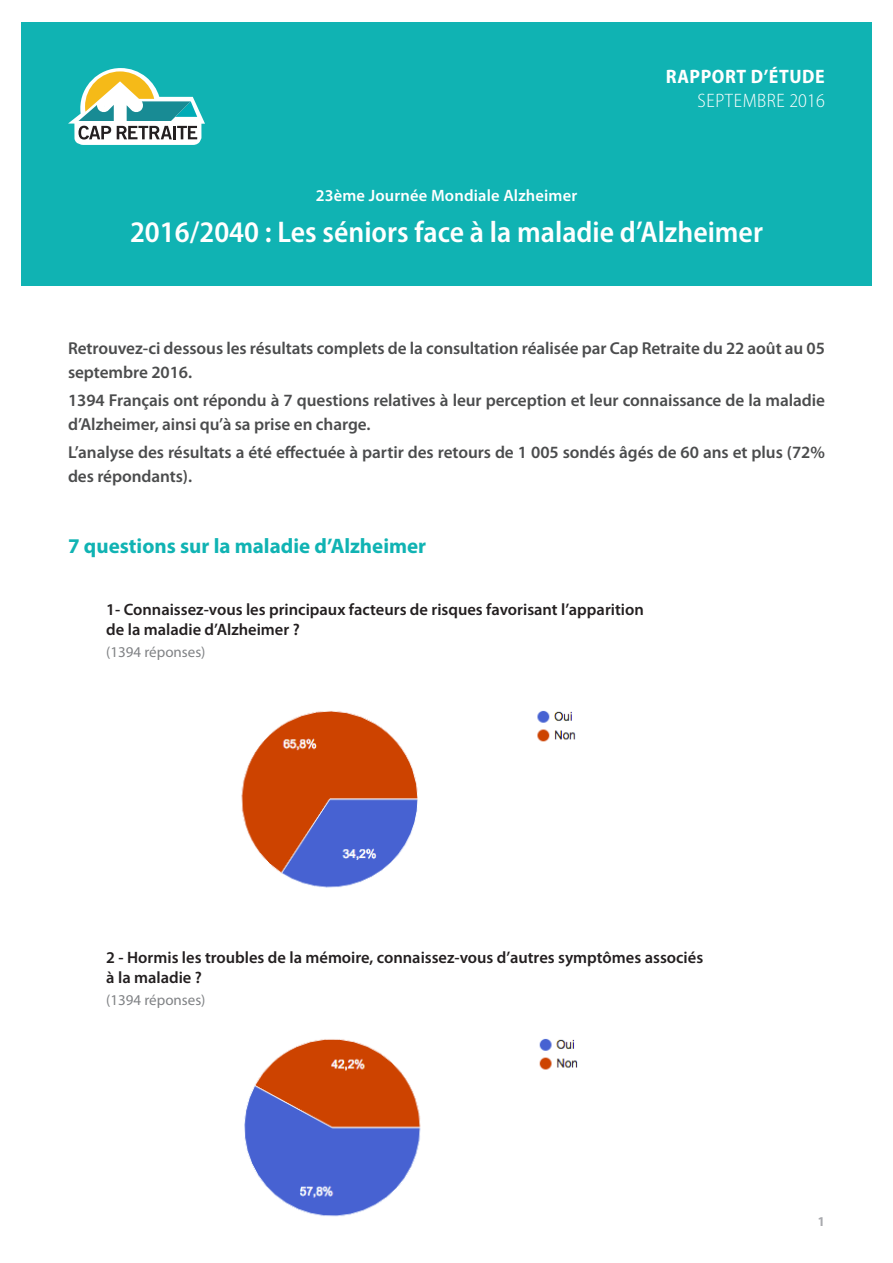
<style>
.page{position:relative;width:893px;height:1263px;background:#fff}
.page>*{position:absolute;margin:0;border:0;box-sizing:border-box;transform-origin:0 0}
.t1{font:600 semi-condensed 30px "Myriad Pro";color:#fff}
.t2{font:700 21px "Myriad Pro";color:#10b3b3}
.t3{font:700 semi-condensed 19.5px/23.4px "Myriad Pro";letter-spacing:.03em;color:#fff;text-align:right}
.t4{font:600 17.25px/24px "Myriad Pro";letter-spacing:-.005em;color:#4b4c4d}
.t5{font:600 16.5px/19.8px "Myriad Pro";color:#231f20}
.t6{font:600 16.5px "Myriad Pro";letter-spacing:.01em;color:#fff}
.t7{font:15px "Myriad Pro";color:#808285}
.t8{font:700 semi-condensed 13.5px "Myriad Pro";color:#a8a9ad}
.s1{font-weight:300}
</style>
<div class="page">
<div style="left:21px;top:22px;width:851px;height:263px;background:#10b3b3"></div>
<svg style="left:68px;top:68px;width:137px;height:77px"></svg>
<img style="left:241px;top:710px;width:335px;height:178px">
<img style="left:244px;top:1038px;width:334px;height:179px">
<p class="t3" style="left:666px;top:64px;width:161px">RAPPORT D’ÉTUDE<br><span class="s1">SEPTEMBRE 2016</span></p>
<p class="t6" style="left:316px;top:187px;width:263px">23ème Journée Mondiale Alzheimer</p>
<p class="t1" style="left:130px;top:213px;width:634px">2016/2040 : Les séniors face à la maladie d’Alzheimer</p>
<p class="t4" style="left:68px;top:336px;width:758px">Retrouvez-ci dessous les résultats complets de la consultation réalisée par Cap Retraite du 22 août au 05 septembre 2016.</p>
<p class="t4" style="left:68px;top:388px;width:758px">1394 Français ont répondu à 7 questions relatives à leur perception et leur connaissance de la maladie d’Alzheimer, ainsi qu’à sa prise en charge.</p>
<p class="t4" style="left:68px;top:440px;width:758px">L’analyse des résultats a été effectuée à partir des retours de 1 005 sondés âgés de 60 ans et plus (72% des répondants).</p>
<p class="t2" style="left:68px;top:532px;width:360px">7 questions sur la maladie d’Alzheimer</p>
<p class="t5" style="left:106px;top:600px;width:539px">1- Connaissez-vous les principaux facteurs de risques favorisant l’apparition</p>
<p class="t5" style="left:106px;top:620px;width:195px">de la maladie d’Alzheimer ?</p>
<p class="t7" style="left:106px;top:643px;width:101px">(1394 réponses)</p>
<p class="t5" style="left:106px;top:948px;width:598px">2 - Hormis les troubles de la mémoire, connaissez-vous d’autres symptômes associés à la maladie ?</p>
<p class="t7" style="left:106px;top:990px;width:101px">(1394 réponses)</p>
<p class="t8" style="left:818px;top:1212px;width:8px">1</p>
</div>
